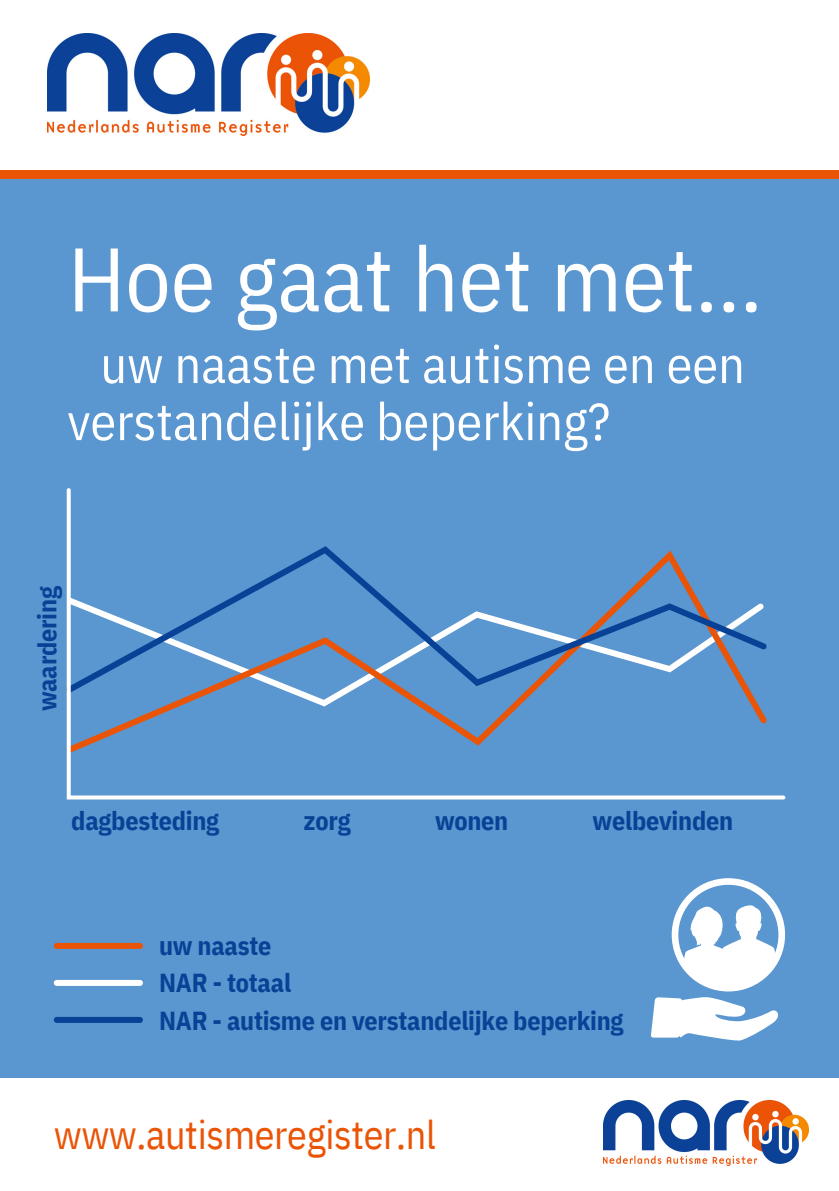
<style>
.page{position:relative;width:839px;height:1191px;background:#fff}
.page>*{position:absolute;margin:0;border:0;box-sizing:border-box;transform-origin:0 0}
.t1{font:90.2px "IBM Plex Sans Cond";color:#fff}
.t2{font:52px/57px "IBM Plex Sans Cond";color:#fff}
.t3{font:40px "IBM Plex Sans Cond";letter-spacing:-.01em;color:#ea5406}
.t4{font:700 26px "IBM Plex Sans Cond";letter-spacing:-.01em;color:#074296}
</style>
<div class="page">
<div style="left:0;top:170px;width:838px;height:953px;background:#5a96cf"></div>
<div style="left:0;top:170px;width:838px;height:9px;background:#ea5406"></div>
<div style="left:54px;top:943px;width:89px;height:6px;background:#ea5406;border-radius:3px"></div>
<div style="left:54px;top:980px;width:89px;height:6px;background:#fff;border-radius:3px"></div>
<div style="left:54px;top:1017px;width:89px;height:6px;background:#074296;border-radius:3px"></div>
<svg style="left:67px;top:488px;width:718px;height:311px"></svg>
<svg style="left:651px;top:878px;width:134px;height:163px"></svg>
<div style="left:0;top:1078px;width:838px;height:113px;background:#fff"></div>
<img style="left:48px;top:33px;width:321px;height:102px">
<img style="left:603px;top:1101px;width:205px;height:64px">
<p class="t1" style="left:68px;top:219px;width:696px">Hoe gaat het met...</p>
<p class="t2" style="left:67px;top:335px;width:679px;text-indent:33px">uw naaste met autisme en een verstandelijke beperking?</p>
<p class="t4" style="left:30px;top:711px;width:127px;rotate:-90deg">waardering</p>
<p class="t4" style="left:71px;top:803px;width:149px">dagbesteding</p>
<p class="t4" style="left:303px;top:803px;width:49px">zorg</p>
<p class="t4" style="left:435px;top:803px;width:75px">wonen</p>
<p class="t4" style="left:592px;top:803px;width:142px">welbevinden</p>
<p class="t4" style="left:159px;top:928px;width:114px">uw naaste</p>
<p class="t4" style="left:159px;top:966px;width:134px">NAR - totaal</p>
<p class="t4" style="left:159px;top:1003px;width:466px">NAR - autisme en verstandelijke beperking</p>
<p class="t3" style="left:54px;top:1108px;width:383px">www.autismeregister.nl</p>
</div>
